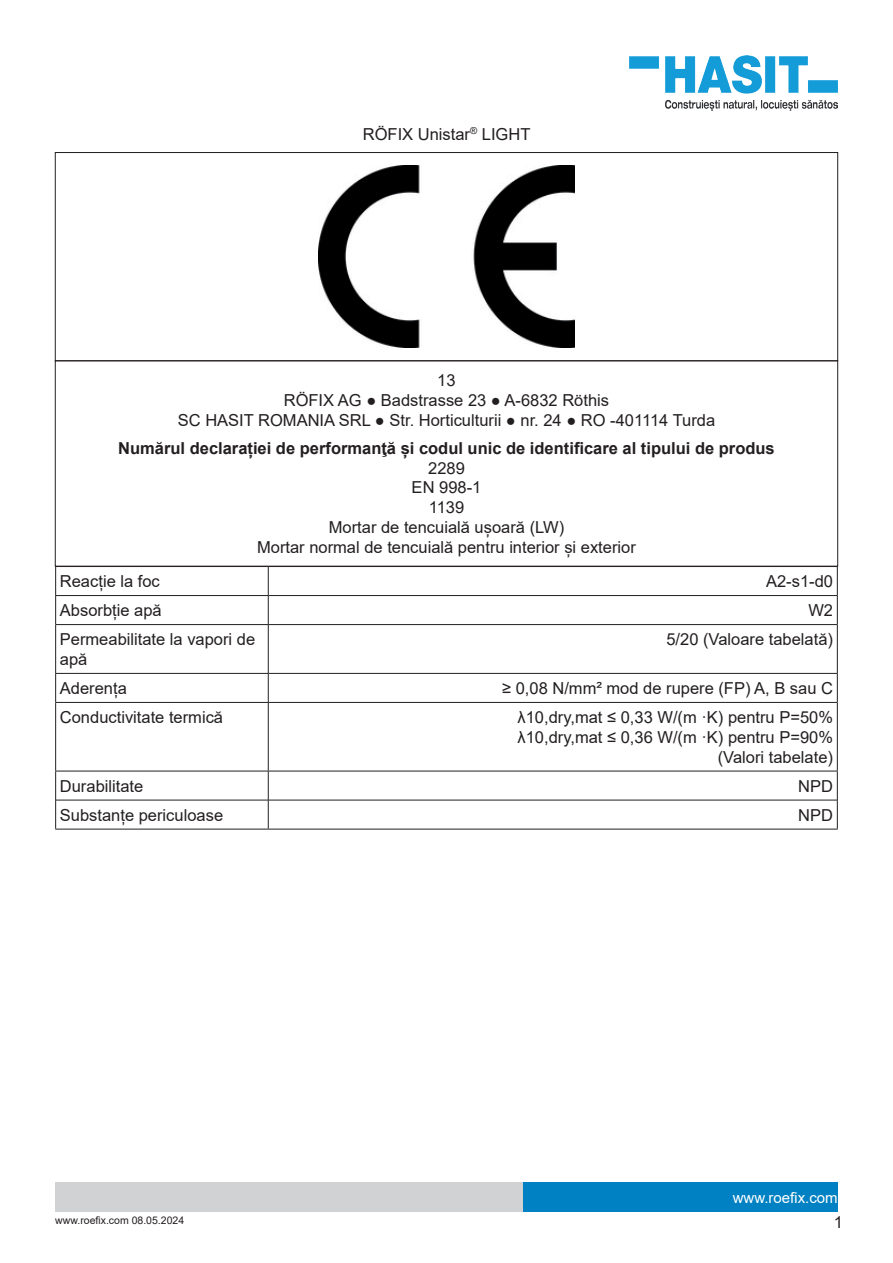
<style>
.page{position:relative;width:893px;height:1263px;background:#fff}
.page>*{position:absolute;margin:0;border:0;box-sizing:border-box;transform-origin:0 0}
.t1{font:16.5px/19.8px "Arial";color:#231f20;text-align:center}
.t2{font:700 16.5px "Arial";color:#231f20}
.t3{font:15px "Arial";color:#fff}
.t4{font:10.5px "Arial";color:#231f20}
</style>
<div class="page">
<div style="left:523px;top:1182px;width:315px;height:30px;background:#0081c3"></div>
<div style="left:55px;top:1182px;width:468px;height:30px;background:#d1d2d4"></div>
<img style="left:630px;top:55px;width:208px;height:55px">
<img style="left:319px;top:166px;width:255px;height:181px">
<div style="left:55px;top:360px;width:783px;height:206px;border:1px solid #231f20"></div>
<hr style="left:55px;top:566px;width:213px;height:1px;background:#231f20">
<hr style="left:268px;top:566px;width:570px;height:1px;background:#231f20">
<hr style="left:55px;top:595px;width:213px;height:1px;background:#231f20">
<svg style="left:55px;top:567px;width:1px;height:58px"></svg>
<hr style="left:268px;top:595px;width:570px;height:1px;background:#231f20">
<svg style="left:268px;top:567px;width:1px;height:57px"></svg>
<svg style="left:837px;top:567px;width:1px;height:58px"></svg>
<hr style="left:55px;top:625px;width:1px;height:48px;background:#231f20">
<hr style="left:268px;top:625px;width:1px;height:48px;background:#231f20">
<hr style="left:837px;top:625px;width:1px;height:48px;background:#231f20">
<hr style="left:55px;top:673px;width:213px;height:1px;background:#231f20">
<svg style="left:55px;top:674px;width:1px;height:28px"></svg>
<hr style="left:268px;top:673px;width:570px;height:1px;background:#231f20">
<svg style="left:268px;top:674px;width:1px;height:28px"></svg>
<svg style="left:837px;top:674px;width:1px;height:28px"></svg>
<hr style="left:55px;top:702px;width:1px;height:69px;background:#231f20">
<hr style="left:268px;top:703px;width:1px;height:68px;background:#231f20">
<hr style="left:837px;top:702px;width:1px;height:69px;background:#231f20">
<hr style="left:55px;top:771px;width:213px;height:1px;background:#231f20">
<hr style="left:268px;top:771px;width:570px;height:1px;background:#231f20">
<svg style="left:55px;top:771px;width:1px;height:58px"></svg>
<svg style="left:268px;top:771px;width:1px;height:58px"></svg>
<svg style="left:837px;top:771px;width:1px;height:58px"></svg>
<hr style="left:55px;top:829px;width:213px;height:1px;background:#231f20">
<hr style="left:268px;top:829px;width:570px;height:1px;background:#231f20">
<hr style="left:56px;top:624px;width:212px;height:1px;background:#231f20">
<hr style="left:268px;top:624px;width:569px;height:1px;background:#231f20">
<hr style="left:56px;top:702px;width:212px;height:1px;background:#231f20">
<hr style="left:268px;top:702px;width:569px;height:1px;background:#231f20">
<hr style="left:56px;top:800px;width:212px;height:1px;background:#231f20">
<hr style="left:268px;top:800px;width:569px;height:1px;background:#231f20">
<p class="t1" style="left:363px;top:124px;width:169px">RÖFIX Unistar<sup>®</sup> LIGHT</p>
<p class="t1" style="left:178px;top:370px;width:539px">13<br>RÖFIX AG ● Badstrasse 23 ● A-6832 Röthis<br>SC HASIT ROMANIA SRL ● Str. Horticulturii ● nr. 24 ● RO -401114 Turda</p>
<p class="t2" style="left:118px;top:436px;width:658px">Numărul declarației de performanţă și codul unic de identificare al tipului de produs</p>
<p class="t1" style="left:257px;top:458px;width:380px">2289<br>EN 998-1<br>1139<br>Mortar de tencuială ușoară (LW)<br>Mortar normal de tencuială pentru interior și exterior</p>
<p class="t1" style="left:60px;top:571px;width:101px">Reacție la foc</p>
<p class="t1" style="left:766px;top:571px;width:68px">A2-s1-d0</p>
<p class="t1" style="left:60px;top:600px;width:103px">Absorbție apă</p>
<p class="t1" style="left:808px;top:600px;width:26px">W2</p>
<p class="t1" style="left:60px;top:629px;width:197px;text-align:left">Permeabilitate la vapori de apă</p>
<p class="t1" style="left:666px;top:629px;width:168px">5/20 (Valoare tabelată)</p>
<p class="t1" style="left:60px;top:678px;width:68px">Aderența</p>
<p class="t1" style="left:502px;top:678px;width:332px">≥ 0,08 N/mm² mod de rupere (FP) A, B sau C</p>
<p class="t1" style="left:60px;top:707px;width:165px">Conductivitate termică</p>
<p class="t1" style="left:518px;top:707px;width:317px;text-align:right">λ10,dry,mat ≤ 0,33 W/(m ·K) pentru P=50% λ10,dry,mat ≤ 0,36 W/(m ·K) pentru P=90% (Valori tabelate)</p>
<p class="t1" style="left:60px;top:776px;width:85px">Durabilitate</p>
<p class="t1" style="left:798px;top:776px;width:36px">NPD</p>
<p class="t1" style="left:60px;top:805px;width:165px">Substanțe periculoase</p>
<p class="t1" style="left:798px;top:805px;width:36px">NPD</p>
<p class="t4" style="left:55px;top:1213px;width:130px">www.roefix.com 08.05.2024</p>
<p class="t3" style="left:733px;top:1187px;width:107px">www.roefix.com</p>
<p class="t1" style="left:834px;top:1212px;width:11px">1</p>
</div>
